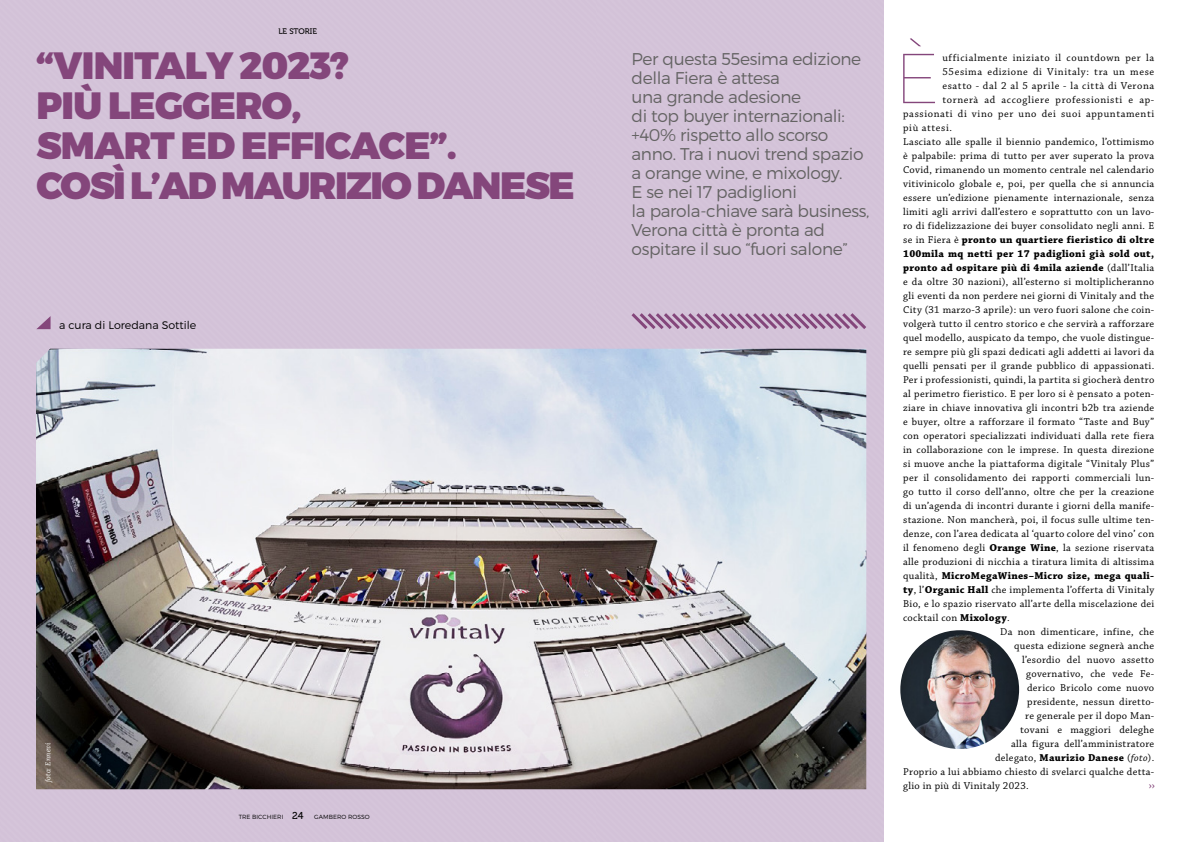
<style>
.page{position:relative;width:1191px;height:842px;background:#fff}
.page>*{position:absolute;margin:0;border:0;box-sizing:border-box;transform-origin:0 0}
.t1{font:100 70.6px "Montserrat";color:#84467b}
.t2{font:900 38px/40px "Montserrat";letter-spacing:-.02em;color:#84467b}
.t3{font:300 17px/19px "Montserrat";letter-spacing:-.02em;color:#646363}
.t4{font:12.5px "Chaparral Pro";color:#84467b}
.t5{font:300 11px "Montserrat";color:#000}
.t6{font:10.5px "Chaparral Pro";letter-spacing:.03em;color:#000}
.t7{font:700 10.5px "Chaparral Pro";letter-spacing:.03em;color:#000}
.t8{font:10.5px "Chaparral Pro";letter-spacing:.06em;color:#000}
.t9{font:8px "Museo 500";color:#000}
.t10{font:italic 7px "Lora";letter-spacing:.02em;color:#fff}
.t11{font:300 6px "Montserrat";letter-spacing:.01em;color:#000}
.s1{font-family:"Museo 500";font-weight:400;font-size:10px}
.s2{font-weight:400}
.s3{font-weight:700}
.s4{font-weight:400;font-style:italic}
</style>
<div class="page">
<div style="left:0;top:0;width:595px;height:842px;background:#d3c2d8"></div>
<svg style="left:628px;top:310px;width:241px;height:22px;background:#ba9cbb"></svg>
<img style="left:36px;top:349px;width:830px;height:440px">
<svg style="left:36px;top:316px;width:15px;height:13px"></svg>
<img style="left:900px;top:630px;width:119px;height:119px;border-radius:59px">
<p class="t9" style="left:278px;top:27px;width:40px">LE STORIE</p>
<h2 class="t2" style="left:36px;top:46px;width:540px">“VINITALY 2023?<br>PIÙ LEGGERO,<br>SMART ED EFFICACE”.<br>COSÌ L’AD MAURIZIO DANESE</h2>
<p class="t5" style="left:59px;top:319px;width:139px">a cura di Loredana Sottile</p>
<p class="t10" style="left:44px;top:782px;width:41px;rotate:-90deg">foto: Ennevi</p>
<p class="t11" style="left:239px;top:813px;width:133px">TRE BICCHIERI <span class="s1">24</span> GAMBERO ROSSO</p>
<p class="t3" style="left:631px;top:49px;width:239px">Per questa 55esima edizione della Fiera è attesa<br>una grande adesione<br>di top buyer internazionali: +40% rispetto allo scorso anno. Tra i nuovi trend spazio a orange wine, e mixology.<br>E se nei 17 padiglioni<br>la parola-chiave sarà business,<br>Verona città è pronta ad ospitare il suo “fuori salone”</p>
<h1 class="t1" style="left:894px;top:35px;width:47px">È</h1>
<p class="t8" style="left:942px;top:52px;width:213px">ufficialmente iniziato il countdown per la</p>
<p class="t8" style="left:942px;top:66px;width:213px">55esima edizione di Vinitaly: tra un mese</p>
<p class="t8" style="left:942px;top:80px;width:213px">esatto - dal 2 al 5 aprile - la città di Verona</p>
<p class="t8" style="left:942px;top:94px;width:213px">tornerà ad accogliere professionisti e ap-</p>
<p class="t8" style="left:903px;top:108px;width:253px">passionati di vino per uno dei suoi appuntamenti</p>
<p class="t8" style="left:903px;top:122px;width:50px">più attesi.</p>
<p class="t6" style="left:903px;top:136px;width:252px">Lasciato alle spalle il biennio pandemico, l’ottimismo</p>
<p class="t6" style="left:903px;top:150px;width:252px">è palpabile: prima di tutto per aver superato la prova</p>
<p class="t6" style="left:903px;top:164px;width:252px">Covid, rimanendo un momento centrale nel calendario</p>
<p class="t6" style="left:903px;top:178px;width:253px">vitivinicolo globale e, poi, per quella che si annuncia</p>
<p class="t6" style="left:903px;top:192px;width:253px">essere un’edizione pienamente internazionale, senza</p>
<p class="t6" style="left:903px;top:206px;width:253px">limiti agli arrivi dall’estero e soprattutto con un lavo-</p>
<p class="t6" style="left:903px;top:220px;width:253px">ro di fidelizzazione dei buyer consolidato negli anni. E</p>
<p class="t7" style="left:903px;top:234px;width:253px"><span class="s2">se in Fiera è</span> pronto un quartiere fieristico di oltre</p>
<p class="t7" style="left:903px;top:248px;width:253px">100mila mq netti per 17 padiglioni già sold out,</p>
<p class="t7" style="left:903px;top:262px;width:253px">pronto ad ospitare più di 4mila aziende <span class="s2">(dall’Italia</span></p>
<p class="t6" style="left:903px;top:276px;width:252px">e da oltre 30 nazioni), all’esterno si moltiplicheranno</p>
<p class="t6" style="left:903px;top:290px;width:252px">gli eventi da non perdere nei giorni di Vinitaly and the</p>
<p class="t6" style="left:903px;top:304px;width:252px">City (31 marzo-3 aprile): un vero fuori salone che coin-</p>
<p class="t6" style="left:903px;top:318px;width:253px">volgerà tutto il centro storico e che servirà a rafforzare</p>
<p class="t6" style="left:903px;top:332px;width:253px">quel modello, auspicato da tempo, che vuole distingue-</p>
<p class="t6" style="left:903px;top:346px;width:252px">re sempre più gli spazi dedicati agli addetti ai lavori da</p>
<p class="t6" style="left:903px;top:360px;width:253px">quelli pensati per il grande pubblico di appassionati.</p>
<p class="t6" style="left:903px;top:374px;width:253px">Per i professionisti, quindi, la partita si giocherà dentro</p>
<p class="t6" style="left:903px;top:388px;width:253px">al perimetro fieristico. E per loro si è pensato a poten-</p>
<p class="t6" style="left:903px;top:402px;width:253px">ziare in chiave innovativa gli incontri b2b tra aziende</p>
<p class="t6" style="left:903px;top:416px;width:253px">e buyer, oltre a rafforzare il formato “Taste and Buy”</p>
<p class="t6" style="left:903px;top:430px;width:252px">con operatori specializzati individuati dalla rete fiera</p>
<p class="t6" style="left:903px;top:444px;width:253px">in collaborazione con le imprese. In questa direzione</p>
<p class="t6" style="left:903px;top:458px;width:252px">si muove anche la piattaforma digitale “Vinitaly Plus”</p>
<p class="t6" style="left:903px;top:472px;width:253px">per il consolidamento dei rapporti commerciali lun-</p>
<p class="t6" style="left:903px;top:486px;width:253px">go tutto il corso dell’anno, oltre che per la creazione</p>
<p class="t6" style="left:903px;top:500px;width:252px">di un’agenda di incontri durante i giorni della manife-</p>
<p class="t6" style="left:903px;top:514px;width:253px">stazione. Non mancherà, poi, il focus sulle ultime ten-</p>
<p class="t6" style="left:903px;top:528px;width:252px">denze, con l’area dedicata al ‘quarto colore del vino’ con</p>
<p class="t6" style="left:903px;top:542px;width:252px">il fenomeno degli <span class="s3">Orange Wine</span>, la sezione riservata</p>
<p class="t6" style="left:903px;top:556px;width:252px">alle produzioni di nicchia a tiratura limita di altissima</p>
<p class="t7" style="left:903px;top:570px;width:252px"><span class="s2">qualità,</span> MicroMegaWines–Micro size, mega quali-</p>
<p class="t6" style="left:903px;top:584px;width:253px"><span class="s3">ty</span>, l’<span class="s3">Organic Hall</span> che implementa l’offerta di Vinitaly</p>
<p class="t6" style="left:903px;top:598px;width:253px">Bio, e lo spazio riservato all’arte della miscelazione dei</p>
<p class="t6" style="left:903px;top:612px;width:108px">cocktail con <span class="s3">Mixology</span>.</p>
<p class="t6" style="left:1000px;top:626px;width:155px">Da non dimenticare, infine, che</p>
<p class="t6" style="left:1014px;top:640px;width:141px">questa edizione segnerà anche</p>
<p class="t6" style="left:1022px;top:654px;width:133px">l’esordio del nuovo assetto</p>
<p class="t6" style="left:1026px;top:668px;width:130px">governativo, che vede Fe-</p>
<p class="t6" style="left:1027px;top:682px;width:129px">derico Bricolo come nuovo</p>
<p class="t6" style="left:1027px;top:696px;width:129px">presidente, nessun diretto-</p>
<p class="t6" style="left:1025px;top:710px;width:130px">re generale per il dopo Man-</p>
<p class="t6" style="left:1020px;top:724px;width:135px">tovani e maggiori deleghe</p>
<p class="t6" style="left:1011px;top:738px;width:144px">alla figura dell’amministratore</p>
<p class="t7" style="left:995px;top:751px;width:161px"><span class="s2">delegato,</span> Maurizio Danese <span class="s2">(</span><span class="s4">foto</span><span class="s2">).</span></p>
<p class="t6" style="left:903px;top:766px;width:253px">Proprio a lui abbiamo chiesto di svelarci qualche detta-</p>
<p class="t6" style="left:903px;top:780px;width:127px">glio in più di Vinitaly 2023.</p>
<p class="t4" style="left:1148px;top:778px;width:8px">››</p>
</div>
